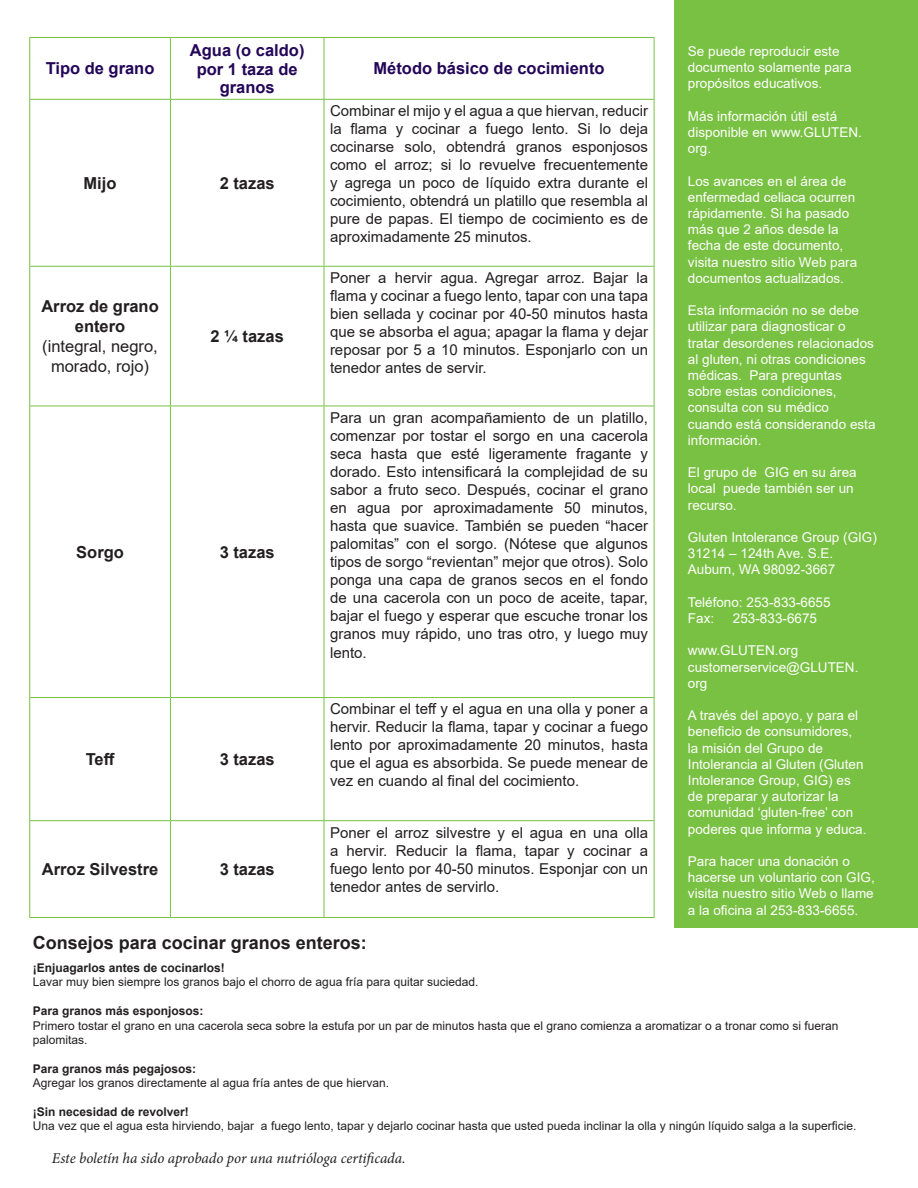
<style>
.page{position:relative;width:918px;height:1188px;background:#fff}
.page>*{position:absolute;margin:0;border:0;box-sizing:border-box;transform-origin:0 0}
.t1{font:700 18px "Arial";color:#231f20}
.t2{font:700 16.5px/19.8px "Arial";color:#231f20;text-align:center}
.t3{font:700 16.5px/19.8px "Arial";color:#230658;text-align:center}
.t4{font:16.5px/19.8px "Arial";color:#231f20;text-align:center}
.t5{font:15px/18px "Arial";color:#231f20;text-align:justify}
.t6{font:italic 15px "Minion Pro";letter-spacing:-.005em;color:#231f20}
.t7{font:13.5px/16.2px "Arial";color:#fff}
.t8{font:12px/14.4px "Arial";color:#231f20}
.t9{font:700 12px "Arial";color:#231f20}
</style>
<div class="page">
<div style="left:674px;top:0;width:244px;height:927px;background:#79c142"></div>
<hr style="left:29px;top:37px;width:141px;height:1px;background:#79c142">
<hr style="left:29px;top:38px;width:1px;height:61px;background:#79c142">
<hr style="left:170px;top:37px;width:154px;height:1px;background:#79c142">
<hr style="left:170px;top:38px;width:1px;height:61px;background:#79c142">
<hr style="left:324px;top:37px;width:330px;height:1px;background:#79c142">
<hr style="left:324px;top:38px;width:1px;height:61px;background:#79c142">
<hr style="left:654px;top:38px;width:1px;height:61px;background:#79c142">
<hr style="left:29px;top:99px;width:141px;height:1px;background:#79c142">
<hr style="left:29px;top:100px;width:1px;height:166px;background:#79c142">
<hr style="left:170px;top:99px;width:154px;height:1px;background:#79c142">
<hr style="left:170px;top:100px;width:1px;height:166px;background:#79c142">
<hr style="left:324px;top:99px;width:330px;height:1px;background:#79c142">
<hr style="left:324px;top:100px;width:1px;height:166px;background:#79c142">
<hr style="left:654px;top:100px;width:1px;height:166px;background:#79c142">
<hr style="left:29px;top:266px;width:141px;height:1px;background:#79c142">
<hr style="left:29px;top:267px;width:1px;height:139px;background:#79c142">
<hr style="left:170px;top:266px;width:154px;height:1px;background:#79c142">
<hr style="left:170px;top:267px;width:1px;height:139px;background:#79c142">
<hr style="left:324px;top:266px;width:330px;height:1px;background:#79c142">
<hr style="left:324px;top:267px;width:1px;height:139px;background:#79c142">
<hr style="left:654px;top:267px;width:1px;height:139px;background:#79c142">
<hr style="left:29px;top:406px;width:141px;height:1px;background:#79c142">
<hr style="left:29px;top:406px;width:1px;height:291px;background:#79c142">
<hr style="left:170px;top:406px;width:154px;height:1px;background:#79c142">
<hr style="left:170px;top:406px;width:1px;height:291px;background:#79c142">
<hr style="left:324px;top:406px;width:330px;height:1px;background:#79c142">
<hr style="left:324px;top:406px;width:1px;height:291px;background:#79c142">
<hr style="left:654px;top:406px;width:1px;height:291px;background:#79c142">
<hr style="left:29px;top:697px;width:141px;height:1px;background:#79c142">
<hr style="left:29px;top:698px;width:1px;height:122px;background:#79c142">
<hr style="left:170px;top:697px;width:154px;height:1px;background:#79c142">
<hr style="left:170px;top:698px;width:1px;height:122px;background:#79c142">
<hr style="left:324px;top:697px;width:330px;height:1px;background:#79c142">
<hr style="left:324px;top:698px;width:1px;height:122px;background:#79c142">
<hr style="left:654px;top:698px;width:1px;height:122px;background:#79c142">
<hr style="left:29px;top:820px;width:141px;height:1px;background:#79c142">
<hr style="left:29px;top:821px;width:1px;height:96px;background:#79c142">
<hr style="left:170px;top:820px;width:154px;height:1px;background:#79c142">
<hr style="left:170px;top:821px;width:1px;height:96px;background:#79c142">
<hr style="left:324px;top:820px;width:330px;height:1px;background:#79c142">
<hr style="left:324px;top:821px;width:1px;height:96px;background:#79c142">
<hr style="left:654px;top:821px;width:1px;height:96px;background:#79c142">
<hr style="left:29px;top:917px;width:141px;height:1px;background:#79c142">
<hr style="left:170px;top:917px;width:154px;height:1px;background:#79c142">
<hr style="left:324px;top:917px;width:330px;height:1px;background:#79c142">
<p class="t3" style="left:46px;top:59px;width:110px">Tipo de grano</p>
<p class="t3" style="left:190px;top:40px;width:116px">Agua (o caldo) por 1 taza de</p>
<p class="t3" style="left:220px;top:78px;width:57px">granos</p>
<p class="t2" style="left:84px;top:173px;width:35px">Mijo</p>
<p class="t2" style="left:220px;top:173px;width:57px">2 tazas</p>
<p class="t2" style="left:41px;top:297px;width:119px">Arroz de grano entero</p>
<p class="t4" style="left:42px;top:336px;width:117px">(integral, negro, morado, rojo)</p>
<p class="t2" style="left:211px;top:327px;width:75px">2 ¼ tazas</p>
<p class="t2" style="left:76px;top:542px;width:49px">Sorgo</p>
<p class="t2" style="left:220px;top:542px;width:57px">3 tazas</p>
<p class="t2" style="left:86px;top:750px;width:31px">Teff</p>
<p class="t2" style="left:220px;top:750px;width:57px">3 tazas</p>
<p class="t2" style="left:42px;top:860px;width:118px">Arroz Silvestre</p>
<p class="t2" style="left:220px;top:860px;width:57px">3 tazas</p>
<p class="t3" style="left:374px;top:59px;width:233px">Método básico de cocimiento</p>
<p class="t5" style="left:330px;top:102px;width:320px">Combinar el mijo y el agua a que hiervan, reducir la flama y cocinar a fuego lento. Si lo deja cocinarse solo, obtendrá granos esponjosos como el arroz; si lo revuelve frecuentemente y agrega un poco de líquido extra durante el cocimiento, obtendrá un platillo que resembla al pure de papas. El tiempo de cocimiento es de aproximadamente 25 minutos.</p>
<p class="t5" style="left:330px;top:269px;width:320px">Poner a hervir agua. Agregar arroz. Bajar la flama y cocinar a fuego lento, tapar con una tapa bien sellada y cocinar por 40-50 minutos hasta que se absorba el agua; apagar la flama y dejar reposar por 5 a 10 minutos. Esponjarlo con un tenedor antes de servir.</p>
<p class="t5" style="left:330px;top:408px;width:320px">Para un gran acompañamiento de un platillo, comenzar por tostar el sorgo en una cacerola seca hasta que esté ligeramente fragante y dorado. Esto intensificará la complejidad de su sabor a fruto seco. Después, cocinar el grano en agua por aproximadamente 50 minutos, hasta que suavice. También se pueden “hacer palomitas” con el sorgo. (Nótese que algunos tipos de sorgo “revientan” mejor que otros). Solo ponga una capa de granos secos en el fondo de una cacerola con un poco de aceite, tapar, bajar el fuego y esperar que escuche tronar los granos muy rápido, uno tras otro, y luego muy lento.</p>
<p class="t5" style="left:330px;top:700px;width:320px">Combinar el teff y el agua en una olla y poner a hervir. Reducir la flama, tapar y cocinar a fuego lento por aproximadamente 20 minutos, hasta que el agua es absorbida. Se puede menear de vez en cuando al final del cocimiento.</p>
<p class="t5" style="left:330px;top:823px;width:320px">Poner el arroz silvestre y el agua en una olla a hervir. Reducir la flama, tapar y cocinar a fuego lento por 40-50 minutos. Esponjar con un tenedor antes de servirlo.</p>
<p class="t7" style="left:688px;top:43px;width:165px">Se puede reproducir este documento solamente para propósitos educativos.</p>
<p class="t7" style="left:688px;top:108px;width:176px">Más información útil está disponible en www.GLUTEN. org.</p>
<p class="t7" style="left:688px;top:173px;width:171px">Los avances en el área de enfermedad celiaca ocurren rápidamente. Si ha pasado más que 2 años desde la fecha de este documento, visita nuestro sitio Web para documentos actualizados.</p>
<p class="t7" style="left:688px;top:302px;width:189px">Esta información no se debe utilizar para diagnosticar o tratar desordenes relacionados al gluten, ni otras condiciones médicas. Para preguntas sobre estas condiciones, consulta con su médico cuando está considerando esta información.</p>
<p class="t7" style="left:688px;top:464px;width:170px">El grupo de GIG en su área local puede también ser un recurso.</p>
<p class="t7" style="left:688px;top:529px;width:191px">Gluten Intolerance Group (GIG)</p>
<p class="t7" style="left:688px;top:545px;width:147px">31214 – 124th Ave. S.E.</p>
<p class="t7" style="left:688px;top:561px;width:149px">Auburn, WA 98092-3667</p>
<p class="t7" style="left:688px;top:594px;width:144px">Teléfono: 253-833-6655</p>
<p class="t7" style="left:688px;top:610px;width:28px">Fax:</p>
<p class="t7" style="left:733px;top:610px;width:86px">253-833-6675</p>
<p class="t7" style="left:688px;top:642px;width:112px">www.GLUTEN.org</p>
<p class="t7" style="left:688px;top:659px;width:172px">customerservice@GLUTEN. org</p>
<p class="t7" style="left:688px;top:707px;width:180px">A través del apoyo, y para el beneficio de consumidores,<br>la misión del Grupo de<br>Intolerancia al Gluten (Gluten<br>Intolerance Group, GIG) es de preparar y autorizar la comunidad ‘gluten-free’ con poderes que informa y educa.</p>
<p class="t7" style="left:688px;top:853px;width:188px">Para hacer una donación o hacerse un voluntario con GIG, visita nuestro sitio Web o llame a la oficina al 253-833-6655.</p>
<p class="t1" style="left:33px;top:930px;width:336px">Consejos para cocinar granos enteros:</p>
<p class="t9" style="left:33px;top:959px;width:194px">¡Enjuagarlos antes de cocinarlos!</p>
<p class="t8" style="left:33px;top:975px;width:447px">Lavar muy bien siempre los granos bajo el chorro de agua fría para quitar suciedad.</p>
<p class="t9" style="left:33px;top:1002px;width:172px">Para granos más esponjosos:</p>
<p class="t8" style="left:33px;top:1018px;width:807px">Primero tostar el grano en una cacerola seca sobre la estufa por un par de minutos hasta que el grano comienza a aromatizar o a tronar como si fueran palomitas.</p>
<p class="t9" style="left:33px;top:1060px;width:165px">Para granos más pegajosos:</p>
<p class="t8" style="left:33px;top:1076px;width:358px">Agregar los granos directamente al agua fría antes de que hiervan.</p>
<p class="t9" style="left:33px;top:1103px;width:158px">¡Sin necesidad de revolver!</p>
<p class="t8" style="left:33px;top:1119px;width:825px">Una vez que el agua esta hirviendo, bajar a fuego lento, tapar y dejarlo cocinar hasta que usted pueda inclinar la olla y ningún líquido salga a la superficie.</p>
<p class="t6" style="left:52px;top:1148px;width:355px">Este boletín ha sido aprobado por una nutrióloga certificada.</p>
</div>
